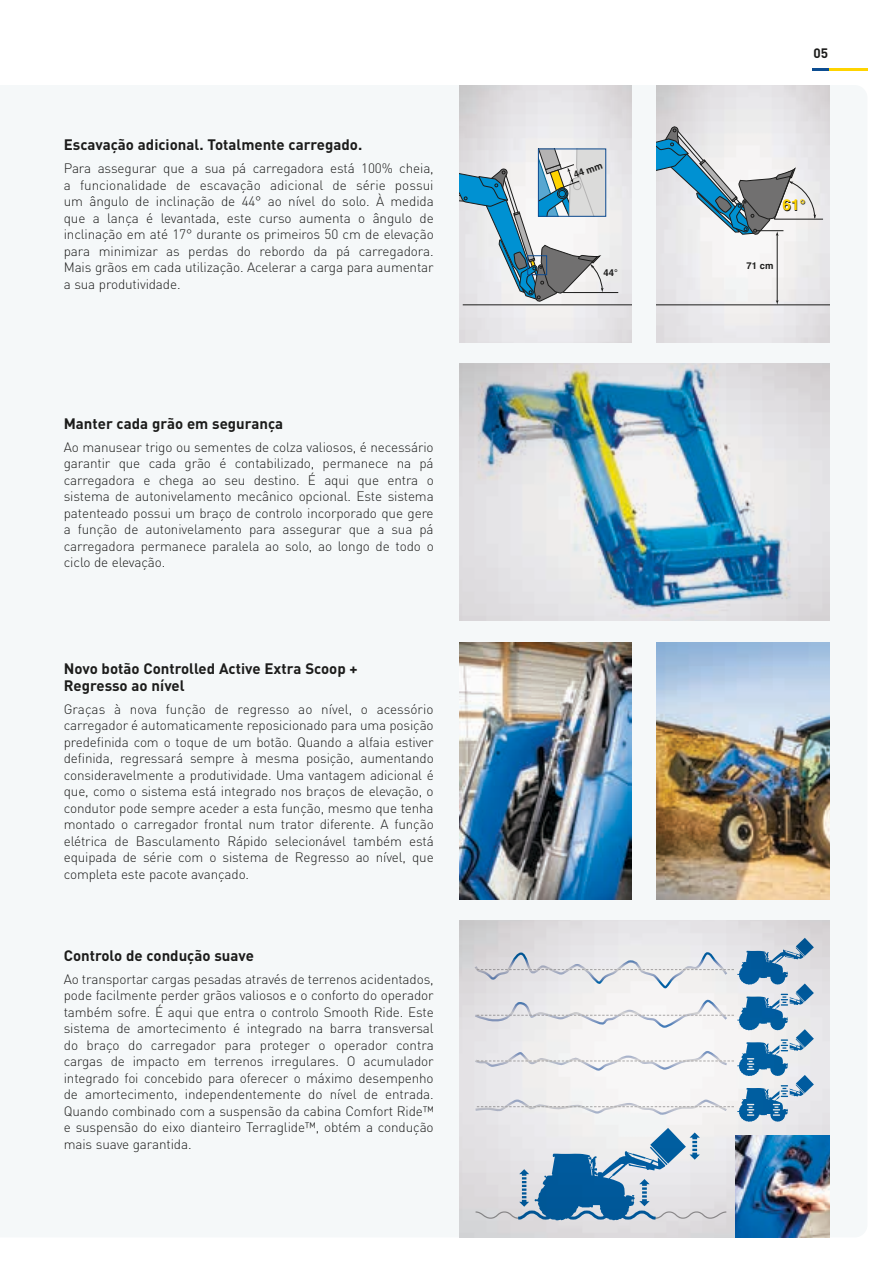
<style>
.page{position:relative;width:893px;height:1263px;background:#fff}
.page>*{position:absolute;margin:0;border:0;box-sizing:border-box;transform-origin:0 0}
.t1{font:700 15.15px "Helvetica";color:#ffd400}
.t2{font:700 15px/16.5px "DIN Pro";color:#1c1c1b}
.t3{font:300 13.5px/16.5px "DIN Pro";letter-spacing:-.01em;color:#1c1c1b;text-align:justify}
.t4{font:700 13.5px "DIN Pro";color:#1c1c1b}
.t5{font:700 9.45px "Helvetica";color:#1c1c1b}
</style>
<div class="page">
<svg style="left:812px;top:68px;width:55px;height:2px"></svg>
<img style="left:657px;top:85px;width:172px;height:257px">
<hr style="left:657px;top:304px;width:172px;height:1px;background:#1c1c1b">
<svg style="left:776px;top:300px;width:3px;height:5px"></svg>
<hr style="left:777px;top:233px;width:1px;height:68px;background:#1c1c1b">
<svg style="left:657px;top:127px;width:166px;height:109px"></svg>
<hr style="left:463px;top:304px;width:168px;height:1px;background:#1c1c1b">
<hr style="left:563px;top:292px;width:55px;height:1px;background:#1c1c1b">
<svg style="left:459px;top:149px;width:147px;height:153px"></svg>
<div style="left:527px;top:255px;width:20px;height:20px;border:1px solid #0f4c91"></div>
<img style="left:657px;top:642px;width:172px;height:257px">
<img style="left:459px;top:642px;width:172px;height:257px">
<img style="left:459px;top:364px;width:370px;height:257px">
<svg style="left:459px;top:921px;width:370px;height:316px;background:#dfdee0"></svg>
<svg style="left:475px;top:1128px;width:252px;height:92px;background:#a9c0d2"></svg>
<svg style="left:475px;top:938px;width:339px;height:184px"></svg>
<img style="left:736px;top:1135px;width:93px;height:102px">
<p class="t2" style="left:64px;top:136px;width:300px">Escavação adicional. Totalmente carregado.</p>
<p class="t3" style="left:64px;top:159px;width:372px">Para assegurar que a sua pá carregadora está 100% cheia, a funcionalidade de escavação adicional de série possui um ângulo de inclinação de 44° ao nível do solo. À medida que a lança é levantada, este curso aumenta o ângulo de inclinação em até 17° durante os primeiros 50 cm de elevação para minimizar as perdas do rebordo da pá carregadora.<br>Mais grãos em cada utilização. Acelerar a carga para aumentar a sua produtividade.</p>
<p class="t5" style="left:366px;top:170px;width:31px;rotate:-20deg">44 mm</p>
<p class="t5" style="left:397px;top:266px;width:16px">44°</p>
<p class="t2" style="left:64px;top:414px;width:221px">Manter cada grão em segurança</p>
<p class="t3" style="left:64px;top:438px;width:371px">Ao manusear trigo ou sementes de colza valiosos, é necessário garantir que cada grão é contabilizado, permanece na pá carregadora e chega ao seu destino. É aqui que entra o sistema de autonivelamento mecânico opcional. Este sistema patenteado possui um braço de controlo incorporado que gere a função de autonivelamento para assegurar que a sua pá carregadora permanece paralela ao solo, ao longo de todo o ciclo de elevação.</p>
<p class="t2" style="left:64px;top:660px;width:295px">Novo botão Controlled Active Extra Scoop +<br>Regresso ao nível</p>
<p class="t3" style="left:64px;top:700px;width:371px">Graças à nova função de regresso ao nível, o acessório carregador é automaticamente reposicionado para uma posição predefinida com o toque de um botão. Quando a alfaia estiver definida, regressará sempre à mesma posição, aumentando consideravelmente a produtividade. Uma vantagem adicional é que, como o sistema está integrado nos braços de elevação, o condutor pode sempre aceder a esta função, mesmo que tenha montado o carregador frontal num trator diferente. A função elétrica de Basculamento Rápido selecionável também está equipada de série com o sistema de Regresso ao nível, que completa este pacote avançado.</p>
<p class="t2" style="left:64px;top:947px;width:192px">Controlo de condução suave</p>
<p class="t3" style="left:64px;top:970px;width:372px">Ao transportar cargas pesadas através de terrenos acidentados, pode facilmente perder grãos valiosos e o conforto do operador também sofre. É aqui que entra o controlo Smooth Ride. Este sistema de amortecimento é integrado na barra transversal do braço do carregador para proteger o operador contra cargas de impacto em terrenos irregulares. O acumulador integrado foi concebido para oferecer o máximo desempenho de amortecimento, independentemente do nível de entrada.<br>Quando combinado com a suspensão da cabina Comfort Ride™ e suspensão do eixo dianteiro Terraglide™, obtém a condução mais suave garantida.</p>
<p class="t5" style="left:572px;top:170px;width:31px;rotate:-20deg">44 mm</p>
<p class="t5" style="left:604px;top:266px;width:16px">44°</p>
<p class="t4" style="left:813px;top:44px;width:16px">05</p>
<p class="t1" style="left:783px;top:196px;width:24px">61°</p>
<p class="t5" style="left:747px;top:260px;width:28px">71 cm</p>
</div>
